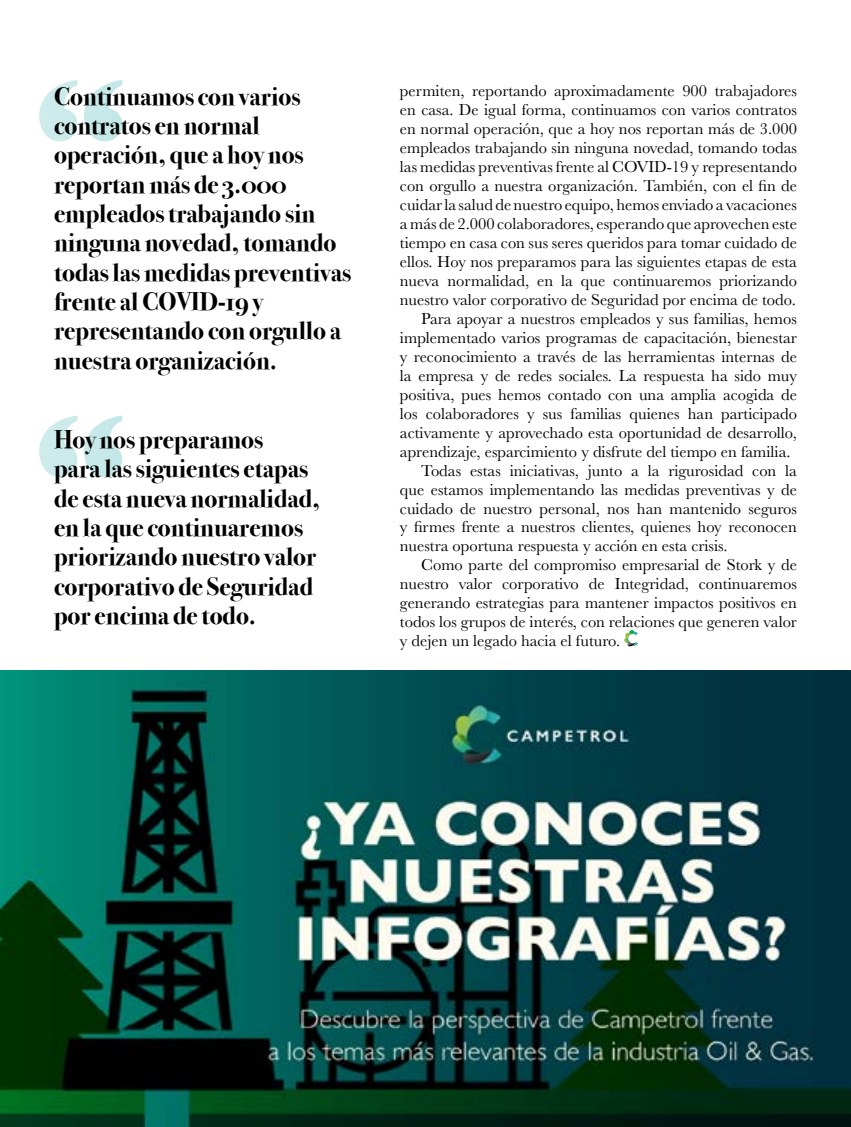
<style>
.page{position:relative;width:851px;height:1127px;background:#fff}
.page>*{position:absolute;margin:0;border:0;box-sizing:border-box;transform-origin:0 0}
.t1{font:700 166.5px "Gill Sans";color:#fff}
.t2{font:700 25.5px/29.4px "Bodoni Svty Two OSITCTT";color:#000}
.t3{font:16.5px "Baskerville";color:#000}
</style>
<div class="page">
<hr style="left:54px;top:670px;width:742px;height:1px;background:#000">
<img style="left:0;top:671px;width:850px;height:456px">
<svg style="left:624px;top:630px;width:14px;height:16px"></svg>
<h1 class="t1" style="left:33px;top:6px;width:95px">“</h1>
<p class="t2" style="left:54px;top:82px;width:298px">Continuamos con varios contratos en normal operación, que a hoy nos reportan más de 3.000 empleados trabajando sin ninguna novedad, tomando todas las medidas preventivas frente al COVID-19 y representando con orgullo a nuestra organización.</p>
<h1 class="t1" style="left:33px;top:341px;width:95px">“</h1>
<h2 class="t2" style="left:54px;top:425px;width:268px">Hoy nos preparamos<br>para las siguientes etapas de esta nueva normalidad, en la que continuaremos priorizando nuestro valor corporativo de Seguridad por encima de todo.</h2>
<p class="t3" style="left:400px;top:80px;width:398px">permiten, reportando aproximadamente 900 trabajadores</p>
<p class="t3" style="left:400px;top:99px;width:398px">en casa. De igual forma, continuamos con varios contratos</p>
<p class="t3" style="left:400px;top:118px;width:398px">en normal operación, que a hoy nos reportan más de 3.000</p>
<p class="t3" style="left:400px;top:137px;width:398px">empleados trabajando sin ninguna novedad, tomando todas</p>
<p class="t3" style="left:400px;top:156px;width:398px">las medidas preventivas frente al COVID-19 y representando</p>
<p class="t3" style="left:400px;top:175px;width:398px">con orgullo a nuestra organización. También, con el fin de</p>
<p class="t3" style="left:400px;top:194px;width:398px">cuidar la salud de nuestro equipo, hemos enviado a vacaciones</p>
<p class="t3" style="left:400px;top:213px;width:398px">a más de 2.000 colaboradores, esperando que aprovechen este</p>
<p class="t3" style="left:400px;top:232px;width:398px">tiempo en casa con sus seres queridos para tomar cuidado de</p>
<p class="t3" style="left:400px;top:251px;width:398px">ellos. Hoy nos preparamos para las siguientes etapas de esta</p>
<p class="t3" style="left:400px;top:270px;width:398px">nueva normalidad, en la que continuaremos priorizando</p>
<p class="t3" style="left:400px;top:289px;width:397px">nuestro valor corporativo de Seguridad por encima de todo.</p>
<p class="t3" style="left:421px;top:308px;width:377px">Para apoyar a nuestros empleados y sus familias, hemos</p>
<p class="t3" style="left:400px;top:327px;width:398px">implementado varios programas de capacitación, bienestar</p>
<p class="t3" style="left:400px;top:346px;width:398px">y reconocimiento a través de las herramientas internas de</p>
<p class="t3" style="left:400px;top:365px;width:398px">la empresa y de redes sociales. La respuesta ha sido muy</p>
<p class="t3" style="left:400px;top:384px;width:398px">positiva, pues hemos contado con una amplia acogida de</p>
<p class="t3" style="left:400px;top:403px;width:398px">los colaboradores y sus familias quienes han participado</p>
<p class="t3" style="left:400px;top:422px;width:398px">activamente y aprovechado esta oportunidad de desarrollo,</p>
<p class="t3" style="left:400px;top:441px;width:392px">aprendizaje, esparcimiento y disfrute del tiempo en familia.</p>
<p class="t3" style="left:421px;top:460px;width:377px">Todas estas iniciativas, junto a la rigurosidad con la</p>
<p class="t3" style="left:400px;top:479px;width:398px">que estamos implementando las medidas preventivas y de</p>
<p class="t3" style="left:400px;top:498px;width:398px">cuidado de nuestro personal, nos han mantenido seguros</p>
<p class="t3" style="left:400px;top:517px;width:398px">y firmes frente a nuestros clientes, quienes hoy reconocen</p>
<p class="t3" style="left:400px;top:535px;width:329px">nuestra oportuna respuesta y acción en esta crisis.</p>
<p class="t3" style="left:421px;top:554px;width:377px">Como parte del compromiso empresarial de Stork y de</p>
<p class="t3" style="left:400px;top:573px;width:398px">nuestro valor corporativo de Integridad, continuaremos</p>
<p class="t3" style="left:400px;top:592px;width:398px">generando estrategias para mantener impactos positivos en</p>
<p class="t3" style="left:400px;top:611px;width:398px">todos los grupos de interés, con relaciones que generen valor</p>
<p class="t3" style="left:400px;top:630px;width:222px">y dejen un legado hacia el futuro.</p>
</div>
